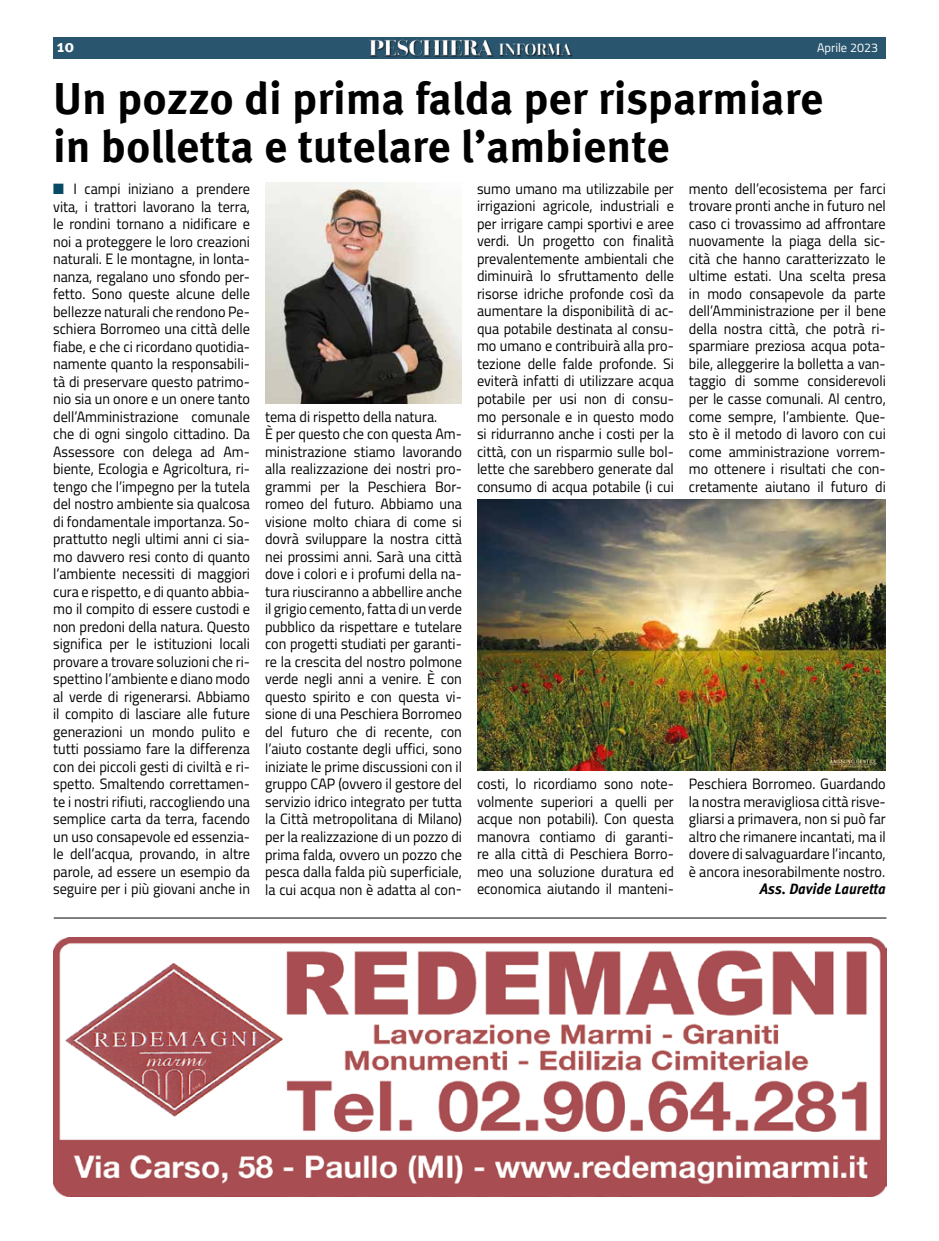
<style>
.page{position:relative;width:939px;height:1241px;background:#fff}
.page>*{position:absolute;margin:0;border:0;box-sizing:border-box;transform-origin:0 0}
.t1{font:700 45px/47.5px "Meta Pro";color:#000}
.t2{font:700 17.5px "Meta Pro";color:#fff}
.t3{font:15px/17.5px "Titillium";color:#000;text-align:justify;scale:.95 1}
.t4{font:italic 700 15px "Meta Pro";color:#000;scale:.95 1}
.t5{font:12.5px "Titillium";color:#fff}
.s1{color:#074a63}
</style>
<div class="page">
<div style="left:53px;top:37px;width:833px;height:21px;background:#29556e"></div>
<img style="left:364px;top:39px;width:131px;height:20px">
<img style="left:498px;top:43px;width:77px;height:16px">
<hr style="left:54px;top:917px;width:832px;height:1px;background:#000">
<img style="left:54px;top:937px;width:832px;height:258px">
<img style="left:265px;top:182px;width:197px;height:221px">
<img style="left:477px;top:499px;width:409px;height:271px">
<p class="t2" style="left:57px;top:32px;width:19px">10</p>
<p class="t5" style="left:817px;top:38px;width:63px">Aprile 2023</p>
<h1 class="t1" style="left:53px;top:72px;width:772px">Un pozzo di prima falda per risparmiare in bolletta e tutelare l’ambiente</h1>
<p class="t3" style="left:53px;top:179px;width:209px"><span class="s1">■</span> I campi iniziano a prendere vita, i trattori lavorano la terra, le rondini tornano a nidificare e noi a proteggere le loro creazioni naturali. E le montagne, in lonta&shy;nanza, regalano uno sfondo per&shy;fetto. Sono queste alcune delle bellezze naturali che rendono Pe&shy;schiera Borromeo una città delle fiabe, e che ci ricordano quotidia&shy;namente quanto la responsabili&shy;tà di preservare questo patrimo&shy;nio sia un onore e un onere tanto dell’Amministrazione comunale che di ogni singolo cittadino. Da Assessore con delega ad Am&shy;biente, Ecologia e Agricoltura, ri&shy;tengo che l’impegno per la tutela del nostro ambiente sia qualcosa di fondamentale importanza. So&shy;prattutto negli ultimi anni ci sia&shy;mo davvero resi conto di quanto l’ambiente necessiti di maggiori cura e rispetto, e di quanto abbia&shy;mo il compito di essere custodi e non predoni della natura. Questo significa per le istituzioni locali provare a trovare soluzioni che ri&shy;spettino l’ambiente e diano modo al verde di rigenerarsi. Abbiamo il compito di lasciare alle future generazioni un mondo pulito e tutti possiamo fare la differenza con dei piccoli gesti di civiltà e ri&shy;spetto. Smaltendo correttamen&shy;te i nostri rifiuti, raccogliendo una semplice carta da terra, facendo un uso consapevole ed essenzia&shy;le dell’acqua, provando, in altre parole, ad essere un esempio da seguire per i più giovani anche in</p>
<p class="t3" style="left:689px;top:179px;width:209px">mento dell’ecosistema per farci trovare pronti anche in futuro nel caso ci trovassimo ad affrontare nuovamente la piaga della sic&shy;cità che hanno caratterizzato le ultime estati. Una scelta presa in modo consapevole da parte dell’Amministrazione per il bene della nostra città, che potrà ri&shy;sparmiare preziosa acqua pota&shy;bile, alleggerire la bolletta a van&shy;taggio di somme considerevoli per le casse comunali. Al centro, come sempre, l’ambiente. Que&shy;sto è il metodo di lavoro con cui come amministrazione vorrem&shy;mo ottenere i risultati che con&shy;cretamente aiutano il futuro di</p>
<p class="t3" style="left:477px;top:179px;width:209px">sumo umano ma utilizzabile per irrigazioni agricole, industriali e per irrigare campi sportivi e aree verdi. Un progetto con finalità prevalentemente ambientali che diminuirà lo sfruttamento delle risorse idriche profonde così da aumentare la disponibilità di ac&shy;qua potabile destinata al consu&shy;mo umano e contribuirà alla pro&shy;tezione delle falde profonde. Si eviterà infatti di utilizzare acqua potabile per usi non di consu&shy;mo personale e in questo modo si ridurranno anche i costi per la città, con un risparmio sulle bol&shy;lette che sarebbero generate dal consumo di acqua potabile (i cui</p>
<p class="t3" style="left:265px;top:407px;width:209px;text-align:left">tema di rispetto della natura.<br>È per questo che con questa Am&shy;ministrazione stiamo lavorando alla realizzazione dei nostri pro&shy;grammi per la Peschiera Bor&shy;romeo del futuro. Abbiamo una visione molto chiara di come si dovrà sviluppare la nostra città nei prossimi anni. Sarà una città dove i colori e i profumi della na&shy;tura riusciranno a abbellire anche il grigio cemento, fatta di un verde pubblico da rispettare e tutelare con progetti studiati per garanti&shy;re la crescita del nostro polmone verde negli anni a venire. È con questo spirito e con questa vi&shy;sione di una Peschiera Borromeo del futuro che di recente, con l’aiuto costante degli uffici, sono iniziate le prime discussioni con il gruppo CAP (ovvero il gestore del servizio idrico integrato per tutta la Città metropolitana di Milano) per la realizzazione di un pozzo di prima falda, ovvero un pozzo che pesca dalla falda più superficiale, la cui acqua non è adatta al con-</p>
<p class="t3" style="left:689px;top:774px;width:209px">Peschiera Borromeo. Guardando la nostra meravigliosa città risve&shy;gliarsi a primavera, non si può far altro che rimanere incantati, ma il dovere di salvaguardare l’incanto, è ancora inesorabilmente nostro.</p>
<p class="t4" style="left:760px;top:877px;width:134px">Ass. Davide Lauretta</p>
<p class="t3" style="left:477px;top:774px;width:209px">costi, lo ricordiamo sono note&shy;volmente superiori a quelli per acque non potabili). Con questa manovra contiamo di garanti&shy;re alla città di Peschiera Borro&shy;meo una soluzione duratura ed economica aiutando il manteni-</p>
</div>
